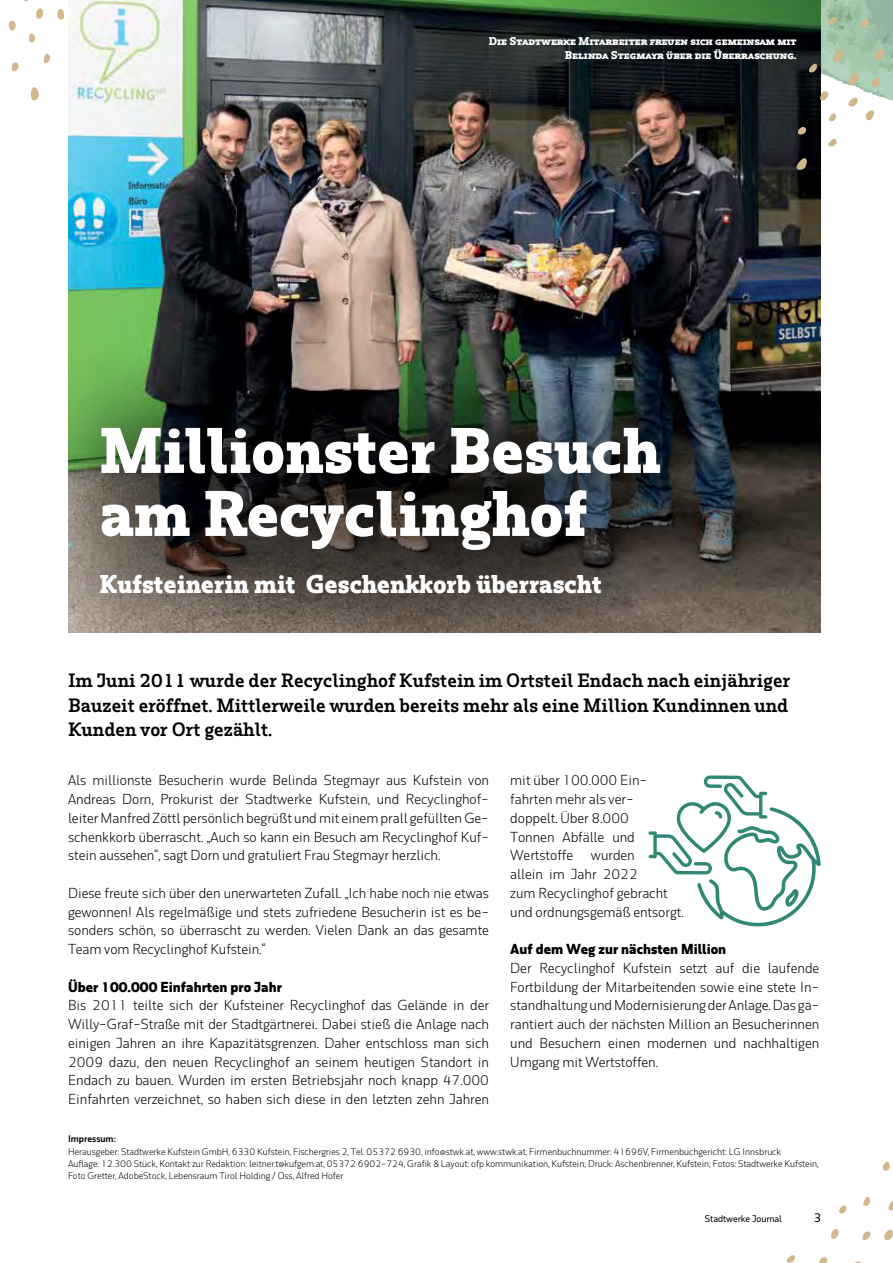
<style>
.page{position:relative;width:893px;height:1263px;background:#fff}
.page>*{position:absolute;margin:0;border:0;box-sizing:border-box;transform-origin:0 0}
.t1{font:700 60px/63px "Rum Serif";color:#fff}
.t2{font:700 24px "Rum Serif";color:#fff}
.t3{font:600 18px/24.6px "Rum Serif";color:#000;text-align:justify}
.t4{font:300 13.5px/18.8px "Rum Sans";color:#000;text-align:justify}
.t5{font:700 13.5px "Rum Sans";color:#000}
.t6{font:500 12px "Rum Sans";color:#000}
.t7{font:700 10.5px/13.5px "Rum Serif";color:#fff;text-align:right}
.t8{font:300 9px/12.3px "Rum Sans";color:#000}
.t9{font:500 9px "Rum Sans";color:#000}
.t10{font:600 9px "Rum Sans";color:#000}
</style>
<div class="page">
<img style="left:68px;top:0;width:753px;height:633px">
<svg style="left:648px;top:775px;width:173px;height:151px"></svg>
<svg style="left:884px;top:1229px;width:9px;height:11px"></svg>
<svg style="left:888px;top:1201px;width:5px;height:10px"></svg>
<svg style="left:831px;top:1228px;width:8px;height:11px"></svg>
<svg style="left:819px;top:1257px;width:8px;height:6px"></svg>
<svg style="left:862px;top:1231px;width:8px;height:9px"></svg>
<svg style="left:882px;top:1162px;width:8px;height:9px"></svg>
<svg style="left:863px;top:1197px;width:7px;height:9px"></svg>
<svg style="left:787px;top:1255px;width:8px;height:8px"></svg>
<svg style="left:839px;top:1205px;width:8px;height:8px"></svg>
<svg style="left:794px;top:158px;width:13px;height:12px"></svg>
<svg style="left:31px;top:87px;width:8px;height:14px"></svg>
<svg style="left:57px;top:9px;width:7px;height:11px"></svg>
<svg style="left:36px;top:8px;width:7px;height:11px"></svg>
<svg style="left:9px;top:20px;width:7px;height:11px"></svg>
<svg style="left:12px;top:62px;width:7px;height:10px"></svg>
<svg style="left:44px;top:54px;width:7px;height:9px"></svg>
<svg style="left:29px;top:34px;width:6px;height:9px"></svg>
<div style="left:68px;top:335px;width:680px;height:298px;background:#000;opacity:.75"></div>
<svg style="left:756px;top:0;width:137px;height:147px"></svg>
<p class="t7" style="left:489px;top:35px;width:309px">Die Stadtwerke Mitarbeiter freuen sich gemeinsam mit<br>Belinda Stegmayr über die Überraschung.</p>
<h1 class="t1" style="left:100px;top:419px;width:562px">Millionster Besuch am Recyclinghof</h1>
<h2 class="t2" style="left:100px;top:569px;width:504px">Kufsteinerin mit Geschenkkorb überrascht</h2>
<h3 class="t3" style="left:68px;top:668px;width:724px">Im Juni 2011 wurde der Recyclinghof Kufstein im Ortsteil Endach nach einjähriger Bauzeit eröffnet. Mittlerweile wurden bereits mehr als eine Million Kundinnen und Kunden vor Ort gezählt.</h3>
<p class="t4" style="left:68px;top:771px;width:422px">Als millionste Besucherin wurde Belinda Stegmayr aus Kufstein von Andreas Dorn, Prokurist der Stadtwerke Kufstein, und Recyclinghof&shy;leiter Manfred Zöttl persönlich begrüßt und mit einem prall gefüllten Ge&shy;schenkkorb überrascht. „Auch so kann ein Besuch am Recyclinghof Kuf&shy;stein aussehen“, sagt Dorn und gratuliert Frau Stegmayr herzlich.</p>
<p class="t4" style="left:68px;top:883px;width:422px">Diese freute sich über den unerwarteten Zufall. „Ich habe noch nie etwas gewonnen! Als regelmäßige und stets zufriedene Besucherin ist es be&shy;sonders schön, so überrascht zu werden. Vielen Dank an das gesamte Team vom Recyclinghof Kufstein.“</p>
<p class="t5" style="left:68px;top:978px;width:215px">Über 100.000 Einfahrten pro Jahr</p>
<p class="t4" style="left:68px;top:996px;width:422px">Bis 2011 teilte sich der Kufsteiner Recyclinghof das Gelände in der Willy-Graf-Straße mit der Stadtgärtnerei. Dabei stieß die Anlage nach einigen Jahren an ihre Kapazitätsgrenzen. Daher entschloss man sich 2009 dazu, den neuen Recyclinghof an seinem heutigen Standort in Endach zu bauen. Wurden im ersten Betriebsjahr noch knapp 47.000<br>Einfahrten verzeichnet, so haben sich diese in den letzten zehn Jahren</p>
<p class="t4" style="left:510px;top:771px;width:138px;text-align:left">mit über 100.000 Ein&shy;fahrten mehr als ver&shy;doppelt. Über 8.000<br>Tonnen Abfälle und<br>Wertstoffe</p>
<p class="t4" style="left:510px;top:846px;width:175px;text-align:left;text-indent:81px">wurden<br>allein im Jahr 2022<br>zum Recyclinghof gebracht und ordnungsgemäß entsorgt.</p>
<p class="t5" style="left:510px;top:941px;width:217px">Auf dem Weg zur nächsten Million</p>
<p class="t4" style="left:510px;top:958px;width:311px">Der Recyclinghof Kufstein setzt auf die laufende Fortbildung der Mitarbeitenden sowie eine stete In&shy;standhaltung und Modernisierung der Anlage. Das ga&shy;rantiert auch der nächsten Million an Besucherinnen und Besuchern einen modernen und nachhaltigen Umgang mit Wertstoffen.</p>
<p class="t10" style="left:68px;top:1134px;width:49px">Impressum:</p>
<p class="t8" style="left:68px;top:1145px;width:752px">Herausgeber: Stadtwerke Kufstein GmbH, 6330 Kufstein, Fischergries 2, Tel. 05372 6930, info@stwk.at, www.stwk.at, Firmenbuchnummer: 41696V, Firmenbuchgericht: LG Innsbruck<br>Auflage: 12.300 Stück, Kontakt zur Redaktion: leitner.t@kufgem.at, 05372 6902-724, Grafik &amp; Layout: ofp kommunikation, Kufstein; Druck: Aschenbrenner, Kufstein; Fotos: Stadtwerke Kufstein,<br>Foto Gretter, AdobeStock, Lebensraum Tirol Holding / Oss, Alfred Hofer</p>
<p class="t9" style="left:705px;top:1214px;width:79px">Stadtwerke Journal</p>
<p class="t6" style="left:814px;top:1211px;width:8px">3</p>
</div>
